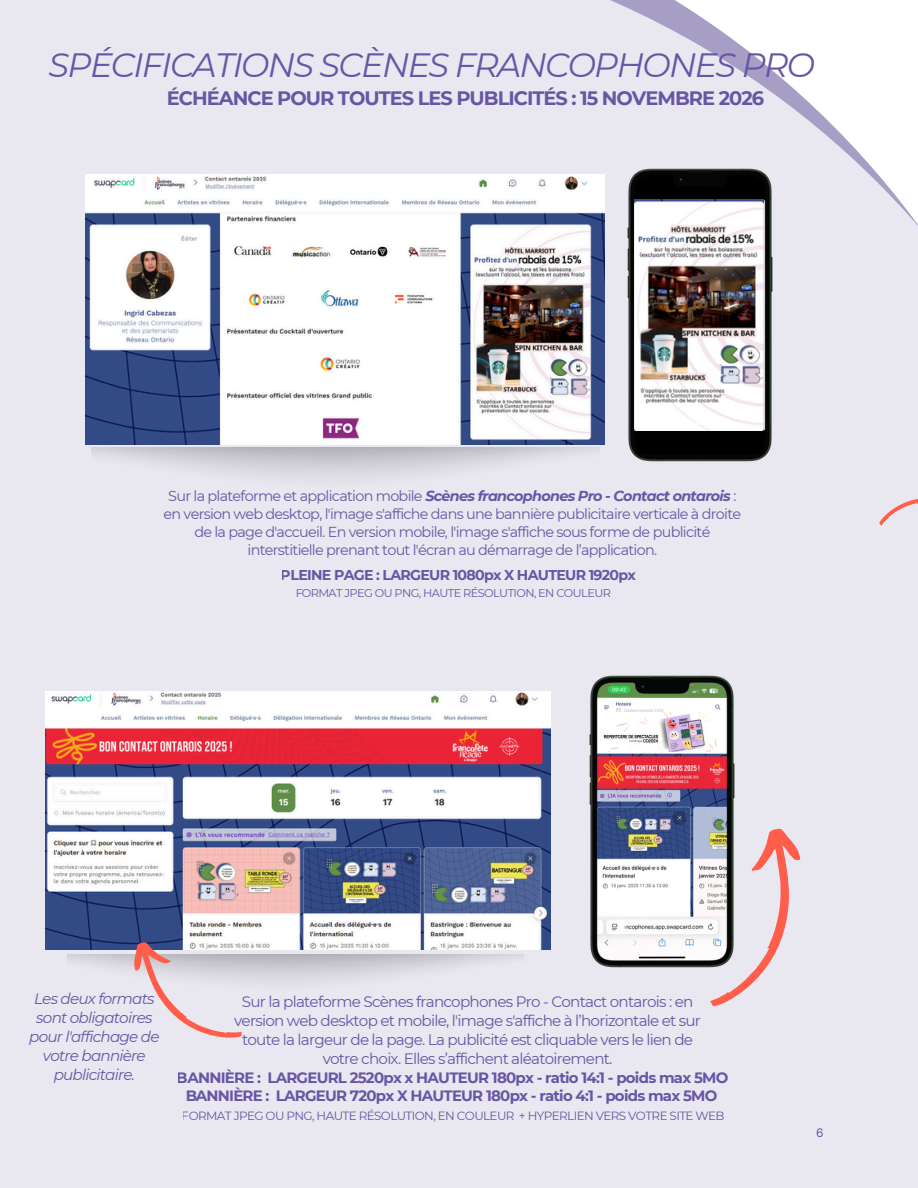
<style>
.page{position:relative;width:918px;height:1188px;background:#e9e7f0}
.page>*{position:absolute;margin:0;border:0;box-sizing:border-box;transform-origin:0 0}
.t1{font:italic 33.75px "Montserrat";letter-spacing:-.05em;color:#6756a5}
.t2{font:700 19.35px "Montserrat";letter-spacing:-.05em;color:#6756a5}
.t3{font:15.15px/18.9px "Montserrat";letter-spacing:-.05em;color:#6756a5;text-align:center}
.t4{font:italic 15.15px/19.2px "Montserrat";letter-spacing:-.05em;color:#6756a5;text-align:center}
.t5{font:700 15px "Montserrat";letter-spacing:-.05em;color:#6756a5}
.t6{font:14.4px/18px "Montserrat";letter-spacing:-.05em;color:#6756a5;text-align:center}
.t7{font:700 14.25px "Montserrat";letter-spacing:-.05em;color:#6756a5}
.t8{font:12px "Montserrat";letter-spacing:-.05em;color:#6756a5}
.t9{font:11.4px "Montserrat";letter-spacing:-.05em;color:#6756a5}
.t10{font:11.25px "Open Sauce One";color:#6756a5}
.s1{font-weight:700;font-style:italic}
</style>
<div class="page">
<img style="left:627px;top:168px;width:146px;height:294px">
<svg style="left:879px;top:499px;width:39px;height:27px"></svg>
<img style="left:589px;top:675px;width:146px;height:293px">
<img style="left:599px;top:712px;width:126px;height:40px">
<svg style="left:709px;top:822px;width:92px;height:185px;background:#dcc7c9"></svg>
<img style="left:85px;top:174px;width:520px;height:270px">
<img style="left:46px;top:692px;width:505px;height:257px">
<svg style="left:121px;top:933px;width:123px;height:105px;background:#d7c9d2"></svg>
<img style="left:634px;top:199px;width:129px;height:232px">
<h1 class="t1" style="left:49px;top:44px;width:768px">SPÉCIFICATIONS SCÈNES FRANCOPHONES PRO</h1>
<h2 class="t2" style="left:167px;top:86px;width:599px">ÉCHÉANCE POUR TOUTES LES PUBLICITÉS : 15 NOVEMBRE 2026</h2>
<p class="t6" style="left:164px;top:486px;width:579px">Sur la plateforme et application mobile <span class="s1">Scènes francophones Pro - Contact ontarois</span> : en version web desktop, l'image s'affiche dans une bannière publicitaire verticale à droite de la page d'accueil. En version mobile, l'image s'affiche sous forme de publicité interstitielle prenant tout l'écran au démarrage de l’application.</p>
<p class="t7" style="left:281px;top:566px;width:357px">PLEINE PAGE : LARGEUR 1080px X HAUTEUR 1920px</p>
<p class="t9" style="left:295px;top:586px;width:317px">FORMAT JPEG OU PNG, HAUTE RÉSOLUTION, EN COULEUR</p>
<p class="t4" style="left:29px;top:989px;width:132px">Les deux formats sont obligatoires pour l'affichage de votre bannière publicitaire.</p>
<p class="t3" style="left:234px;top:992px;width:468px">Sur la plateforme Scènes francophones Pro - Contact ontarois : en version web desktop et mobile, l'image s'affiche à l’horizontale et sur toute la largeur de la page. La publicité est cliquable vers le lien de votre choix. Elles s’affichent aléatoirement.</p>
<p class="t5" style="left:177px;top:1068px;width:553px">BANNIÈRE : LARGEURL 2520px x HAUTEUR 180px - ratio 14:1 - poids max 5MO</p>
<p class="t5" style="left:185px;top:1086px;width:534px">BANNIÈRE : LARGEUR 720px X HAUTEUR 180px - ratio 4:1 - poids max 5MO</p>
<p class="t8" style="left:182px;top:1109px;width:544px">FORMAT JPEG OU PNG, HAUTE RÉSOLUTION, EN COULEUR + HYPERLIEN VERS VOTRE SITE WEB</p>
<p class="t10" style="left:816px;top:1126px;width:9px">6</p>
</div>
